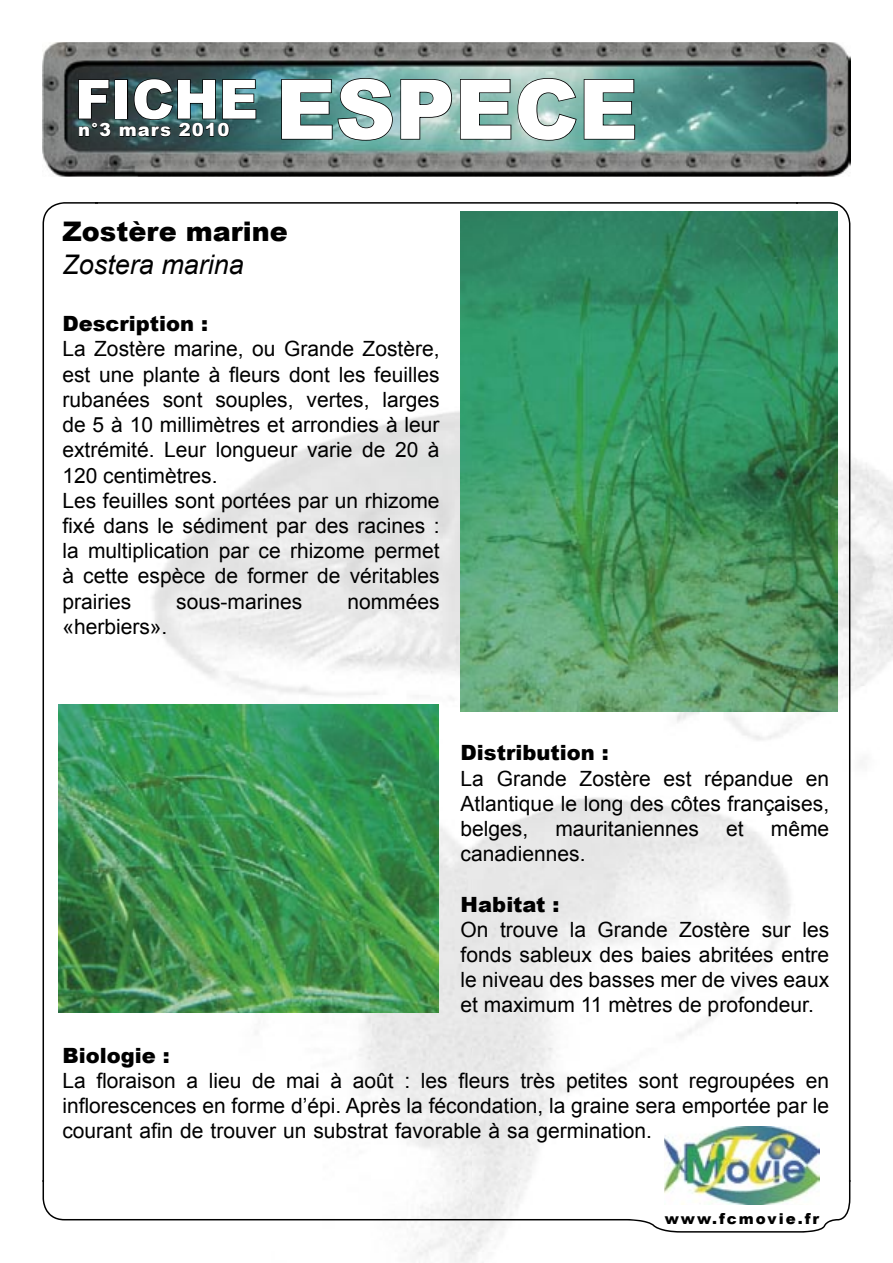
<style>
.page{position:relative;width:893px;height:1263px;background:#fff}
.page>*{position:absolute;margin:0;border:0;box-sizing:border-box;transform-origin:0 0}
.t1{font:900 82.5px "Arial";color:#fff}
.t2{font:900 27px "Arial";color:#000}
.t3{font:italic 27px "Arial";color:#000}
.t4{font:21px/25.2px "Arial";color:#000;text-align:justify}
.t5{font:900 21px "Arial";color:#000}
.t6{font:900 18px "Arial";letter-spacing:.05em;color:#fff}
.t7{font:900 15px "Arial";letter-spacing:.135em;color:#000}
</style>
<div class="page">
<img style="left:152px;top:317px;width:320px;height:946px">
<img style="left:472px;top:685px;width:393px;height:572px">
<img style="left:850px;top:159px;width:43px;height:526px">
<img style="left:42px;top:59px;width:1px;height:96px">
<img style="left:850px;top:56px;width:1px;height:103px">
<img style="left:54px;top:42px;width:783px;height:1px">
<img style="left:43px;top:43px;width:807px;height:134px">
<div style="left:115px;top:79px;width:13px;height:40px;border:2px solid #000"></div>
<svg style="left:280px;top:77px;width:113px;height:64px;background:#5a8d8a"></svg>
<svg style="left:400px;top:78px;width:53px;height:62px;background:#89afaa"></svg>
<svg style="left:459px;top:77px;width:118px;height:64px;background:#89aea6"></svg>
<svg style="left:583px;top:78px;width:53px;height:62px;background:#5a9187"></svg>
<img style="left:42px;top:1180px;width:808px;height:52px">
<img style="left:42px;top:202px;width:55px;height:980px">
<img style="left:796px;top:202px;width:54px;height:980px">
<img style="left:96px;top:202px;width:702px;height:53px">
<img style="left:461px;top:211px;width:376px;height:501px">
<svg style="left:77px;top:78px;width:34px;height:59px;background:#263132"></svg>
<svg style="left:119px;top:78px;width:138px;height:59px;background:#2e4f52"></svg>
<img style="left:665px;top:1127px;width:154px;height:77px">
<img style="left:58px;top:704px;width:381px;height:309px">
<h1 class="t1" style="left:75px;top:64px;width:565px"><sup>FICHE</sup> ESPECE</h1>
<p class="t6" style="left:78px;top:120px;width:153px">n°3 mars 2010</p>
<p class="t2" style="left:62px;top:217px;width:227px">Zostère marine</p>
<p class="t3" style="left:62px;top:249px;width:183px">Zostera marina</p>
<p class="t5" style="left:62px;top:312px;width:147px">Description :</p>
<p class="t4" style="left:62px;top:336px;width:379px;text-align:left">La Zostère marine, ou Grande Zostère, est une plante à fleurs dont les feuilles rubanées sont souples, vertes, larges de 5 à 10 millimètres et arrondies à leur extrémité. Leur longueur varie de 20 à 120 centimètres.<br>Les feuilles sont portées par un rhizome fixé dans le sédiment par des racines : la multiplication par ce rhizome permet à cette espèce de former de véritables prairies</p>
<p class="t4" style="left:176px;top:588px;width:128px">sous-marines</p>
<p class="t4" style="left:347px;top:588px;width:94px">nommées</p>
<p class="t4" style="left:62px;top:614px;width:107px">«herbiers».</p>
<p class="t5" style="left:461px;top:741px;width:150px">Distribution :</p>
<p class="t4" style="left:461px;top:765px;width:370px">La Grande Zostère est répandue en Atlantique le long des côtes françaises, belges,</p>
<p class="t4" style="left:555px;top:816px;width:145px">mauritaniennes</p>
<p class="t4" style="left:726px;top:816px;width:19px">et</p>
<p class="t4" style="left:771px;top:816px;width:60px">même</p>
<p class="t4" style="left:461px;top:841px;width:126px">canadiennes.</p>
<p class="t5" style="left:461px;top:892px;width:100px">Habitat :</p>
<p class="t4" style="left:461px;top:917px;width:370px">On trouve la Grande Zostère sur les fonds sableux des baies abritées entre le niveau des basses mer de vives eaux et maximum 11 mètres de profondeur.</p>
<p class="t5" style="left:62px;top:1043px;width:109px">Biologie :</p>
<p class="t4" style="left:62px;top:1068px;width:768px">La floraison a lieu de mai à août : les fleurs très petites sont regroupées en inflorescences en forme d’épi. Après la fécondation, la graine sera emportée par le courant afin de trouver un substrat favorable à sa germination.</p>
<p class="t7" style="left:665px;top:1210px;width:156px">www.fcmovie.fr</p>
</div>
